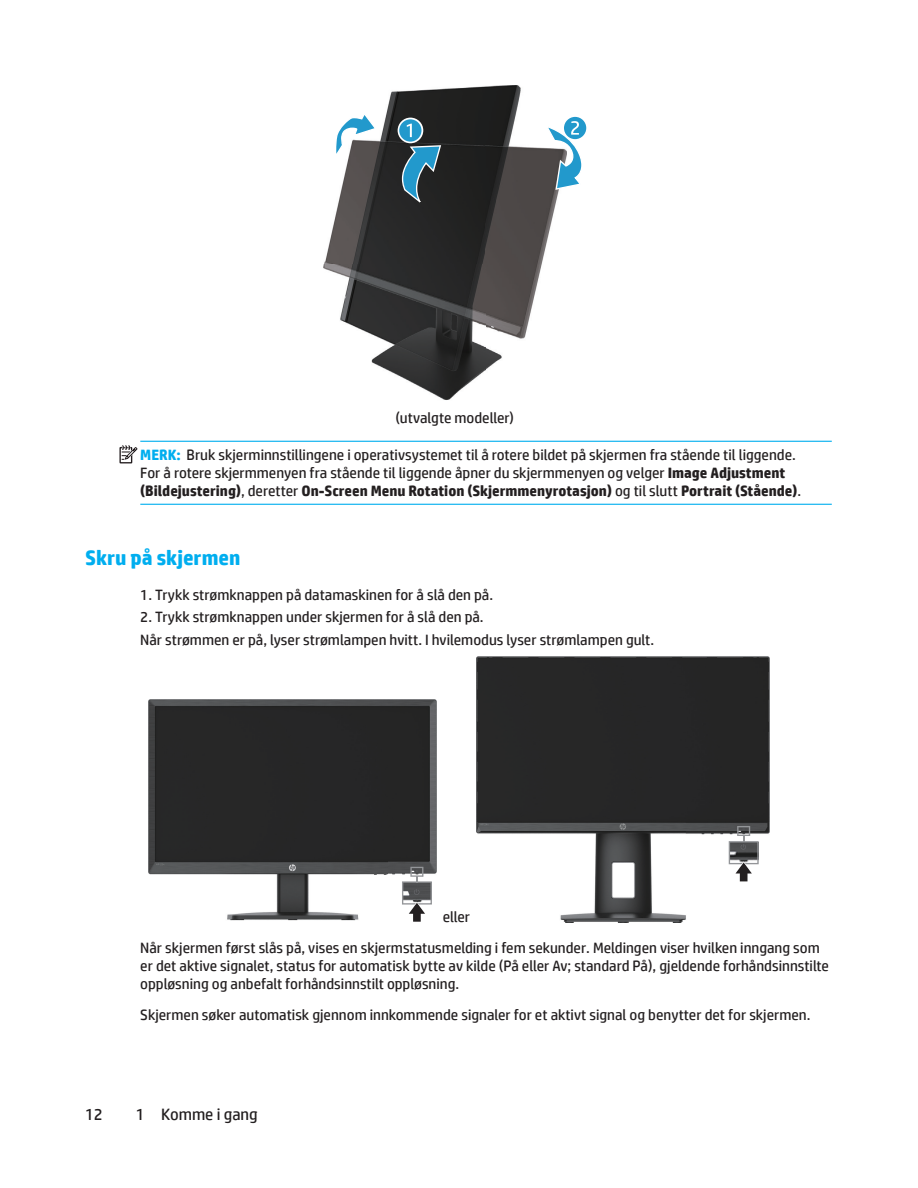
<style>
.page{position:relative;width:918px;height:1188px;background:#fff}
.page>*{position:absolute;margin:0;border:0;box-sizing:border-box;transform-origin:0 0}
.t1{font:700 21px "HP Simplified";color:#00aeef}
.t2{font:16.5px "HP Simplified";color:#231f20}
.t3{font:15px/18px "HP Simplified";color:#231f20}
.s1{font-weight:700;color:#00aeef}
.s2{font-weight:700}
</style>
<div class="page">
<img style="left:323px;top:85px;width:236px;height:315px">
<svg style="left:335px;top:112px;width:42px;height:46px"></svg>
<svg style="left:545px;top:103px;width:41px;height:87px"></svg>
<svg style="left:398px;top:118px;width:43px;height:84px;background:#3a6272"></svg>
<hr style="left:141px;top:441px;width:690px;height:1px;background:#00aeef">
<hr style="left:141px;top:504px;width:690px;height:1px;background:#00aeef">
<img style="left:148px;top:700px;width:289px;height:220px">
<svg style="left:402px;top:867px;width:30px;height:55px"></svg>
<img style="left:476px;top:656px;width:294px;height:266px">
<svg style="left:620px;top:823px;width:6px;height:7px"></svg>
<svg style="left:729px;top:826px;width:30px;height:56px"></svg>
<div style="left:119px;top:447px;width:13px;height:16px;border:1px solid #231d1f"></div>
<svg style="left:121px;top:446px;width:17px;height:15px"></svg>
<p class="t3" style="left:396px;top:408px;width:120px">(utvalgte modeller)</p>
<p class="t3" style="left:140px;top:445px;width:662px"><span class="s1">MERK:</span> Bruk skjerminnstillingene i operativsystemet til å rotere bildet på skjermen fra stående til liggende.<br>For å rotere skjermmenyen fra stående til liggende åpner du skjermmenyen og velger <span class="s2">Image Adjustment (Bildejustering)</span>, deretter <span class="s2">On-Screen Menu Rotation (Skjermmenyrotasjon)</span> og til slutt <span class="s2">Portrait (Stående)</span>.</p>
<h1 class="t1" style="left:85px;top:545px;width:157px">Skru på skjermen</h1>
<p class="t3" style="left:140px;top:586px;width:354px">1. Trykk strømknappen på datamaskinen for å slå den på.</p>
<p class="t3" style="left:140px;top:606px;width:515px;line-height:22.2px">2. Trykk strømknappen under skjermen for å slå den på.<br>Når strømmen er på, lyser strømlampen hvitt. I hvilemodus lyser strømlampen gult.</p>
<p class="t3" style="left:140px;top:902px;width:681px;line-height:30.8px;text-indent:302px">eller<br>Når skjermen først slås på, vises en skjermstatusmelding i fem sekunder. Meldingen viser hvilken inngang som</p>
<p class="t3" style="left:140px;top:957px;width:690px">er det aktive signalet, status for automatisk bytte av kilde (På eller Av; standard På), gjeldende forhåndsinnstilte oppløsning og anbefalt forhåndsinnstilt oppløsning.</p>
<p class="t3" style="left:140px;top:1005px;width:672px">Skjermen søker automatisk gjennom innkommende signaler for et aktivt signal og benytter det for skjermen.</p>
<p class="t2" style="left:85px;top:1103px;width:19px">12</p>
<p class="t2" style="left:136px;top:1103px;width:124px">1 Komme i gang</p>
</div>
